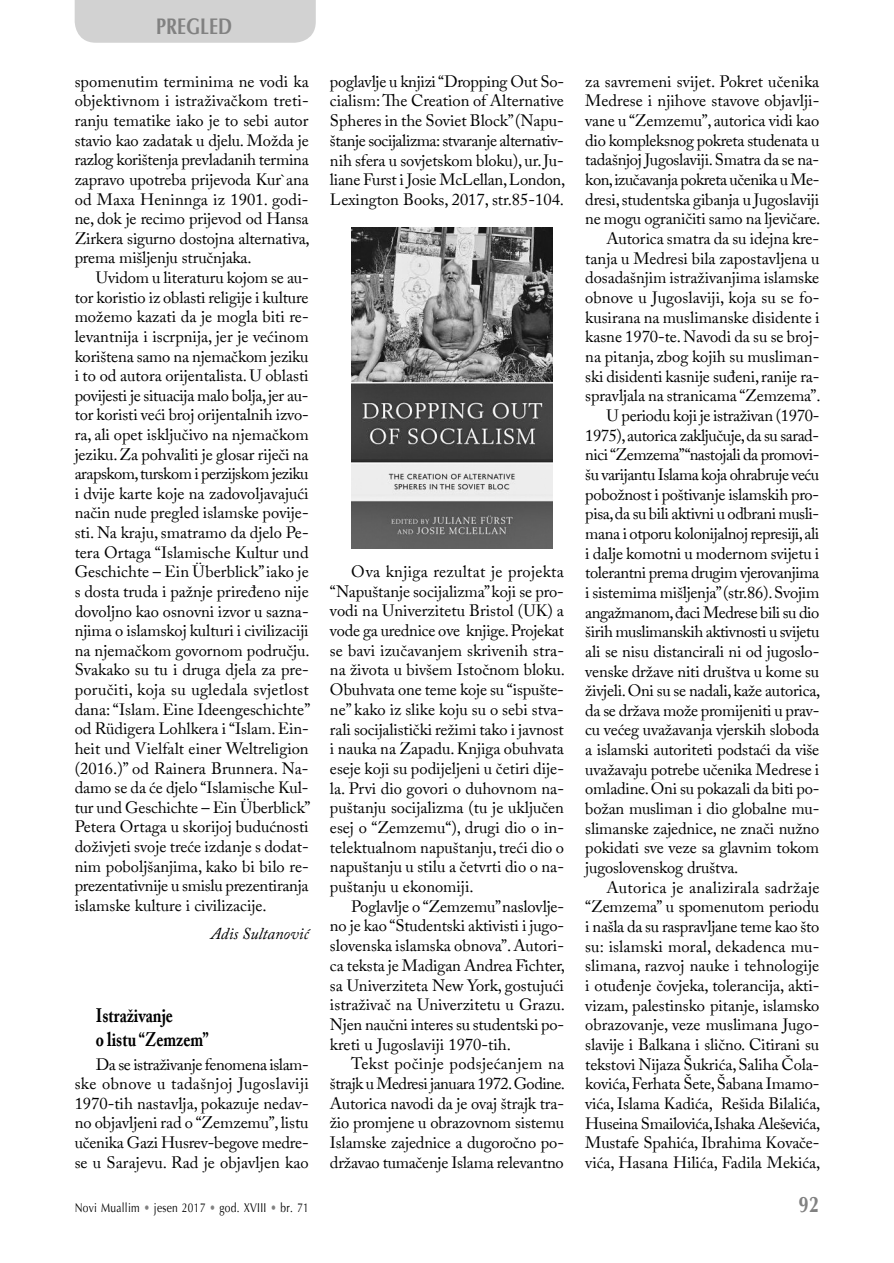
<style>
.page{position:relative;width:894px;height:1263px;background:#fff}
.page>*{position:absolute;margin:0;border:0;box-sizing:border-box;transform-origin:0 0}
.t1{font:700 22.5px "Optima";color:#818181;scale:.8 1}
.t2{font:700 19.5px/23.4px "Adobe Caslon Pro";color:#000;scale:.8 1}
.t3{font:16.5px/19.6px "Adobe Caslon Pro";letter-spacing:-.01em;color:#000;text-align:justify}
.t4{font:16.5px "Adobe Caslon Pro";letter-spacing:-.03em;color:#000}
.t5{font:16.5px "Adobe Caslon Pro";letter-spacing:.015em;color:#000}
.t6{font:italic 16.5px "Adobe Caslon Pro";color:#000}
.t7{font:12.75px "Optima";letter-spacing:.03em;color:#000;scale:.8 1}
.s1{color:#818181}
</style>
<div class="page">
<div style="left:75px;top:0;width:241px;height:43px;background:#d2d2d2"></div>
<img style="left:351px;top:228px;width:201px;height:321px">
<h1 class="t1" style="left:156px;top:12px;width:97px">PREGLED</h1>
<p class="t3" style="left:75px;top:71px;width:237px">spomenutim terminima ne vodi ka objektivnom i istraživačkom treti&shy;ranju tematike iako je to sebi autor stavio kao zadatak u djelu. Možda je razlog korištenja prevladanih termina zapravo upotreba prijevoda Kur`ana od Maxa Heninnga iz 1901. godi&shy;ne, dok je recimo prijevod od Hansa Zirkera sigurno dostojna alternativa, prema mišljenju stručnjaka.</p>
<p class="t3" style="left:75px;top:267px;width:237px;text-indent:21px">Uvidom u literaturu kojom se au&shy;tor koristio iz oblasti religije i kulture možemo kazati da je mogla biti re&shy;levantnija i iscrpnija, jer je većinom korištena samo na njemačkom jeziku i to od autora orijentalista. U oblasti povijesti je situacija malo bolja, jer au&shy;tor koristi veći broj orijentalnih izvo&shy;ra, ali opet isključivo na njemačkom jeziku. Za pohvaliti je glosar riječi na arapskom, turskom i perzijskom jeziku i dvije karte koje na zadovoljavajući način nude pregled islamske povije&shy;sti. Na kraju, smatramo da djelo Pe&shy;tera Ortaga “Islamische Kultur und Geschichte – Ein Überblick” iako je s dosta truda i pažnje priređeno nije dovoljno kao osnovni izvor u sazna&shy;njima o islamskoj kulturi i civilizaciji na njemačkom govornom području.<br>Svakako su tu i druga djela za pre&shy;poručiti, koja su ugledala svjetlost dana: “Islam. Eine Ideengeschichte” od Rüdigera Lohlkera i “Islam. Ein&shy;heit und Vielfalt einer Weltreligion (2016.)” od Rainera Brunnera. Na&shy;damo se da će djelo “Islamische Kul&shy;tur und Geschichte – Ein Überblick” Petera Ortaga u skorijoj budućnosti doživjeti svoje treće izdanje s dodat&shy;nim poboljšanjima, kako bi bilo re&shy;prezentativnije u smislu prezentiranja islamske kulture i civilizacije.</p>
<p class="t6" style="left:211px;top:924px;width:99px">Adis Sultanović</p>
<p class="t2" style="left:96px;top:1004px;width:142px">Istraživanje<br>o listu “Zemzem”</p>
<p class="t3" style="left:75px;top:1054px;width:236px;text-indent:21px">Da se istraživanje fenomena islam&shy;ske obnove u tadašnjoj Jugoslaviji 1970-tih nastavlja, pokazuje nedav&shy;no objavljeni rad o “Zemzemu”, listu učenika Gazi Husrev-begove medre&shy;se u Sarajevu. Rad je objavljen kao</p>
<p class="t7" style="left:75px;top:1200px;width:294px">Novi Muallim <span class="s1">•</span> jesen 2017 <span class="s1">•</span> god. XVIII <span class="s1">•</span> br. 71</p>
<p class="t3" style="left:330px;top:71px;width:237px">poglavlje u knjizi “Dropping Out So&shy;cialism: The Creation of Alternative Spheres in the Soviet Block” (Napu&shy;štanje socijalizma: stvaranje alternativ&shy;nih sfera u sovjetskom bloku), ur. Ju&shy;liane Furst i Josie McLellan, London, Lexington Books, 2017, str.85-104.</p>
<p class="t3" style="left:330px;top:561px;width:237px;text-indent:21px">Ova knjiga rezultat je projekta “Napuštanje socijalizma” koji se pro&shy;vodi na Univerzitetu Bristol (UK) a vode ga urednice ove knjige. Projekat se bavi izučavanjem skrivenih stra&shy;na života u bivšem Istočnom bloku.<br>Obuhvata one teme koje su “ispušte&shy;ne” kako iz slike koju su o sebi stva&shy;rali socijalistički režimi tako i javnost i nauka na Zapadu. Knjiga obuhvata eseje koji su podijeljeni u četiri dije&shy;la. Prvi dio govori o duhovnom na&shy;puštanju socijalizma (tu je uključen esej o “Zemzemu“), drugi dio o in&shy;telektualnom napuštanju, treći dio o napuštanju u stilu a četvrti dio o na&shy;puštanju u ekonomiji.</p>
<p class="t3" style="left:330px;top:896px;width:236px;text-indent:21px">Poglavlje o “Zemzemu” naslovlje&shy;no je kao “Studentski aktivisti i jugo&shy;slovenska islamska obnova”. Autori&shy;ca teksta je Madigan Andrea Fichter, sa Univerziteta New York, gostujući istraživač na Univerzitetu u Grazu.<br>Njen naučni interes su studentski po&shy;kreti u Jugoslaviji 1970-tih.</p>
<p class="t3" style="left:330px;top:1053px;width:236px;text-indent:21px">Tekst počinje podsjećanjem na štrajk u Medresi januara 1972. Godine.<br>Autorica navodi da je ovaj štrajk tra&shy;žio promjene u obrazovnom sistemu Islamske zajednice a dugoročno po&shy;državao tumačenje Islama relevantno</p>
<p class="t3" style="left:585px;top:71px;width:235px">za savremeni svijet. Pokret učenika</p>
<p class="t3" style="left:585px;top:91px;width:235px">Medrese i njihove stavove objavlji-</p>
<p class="t3" style="left:585px;top:111px;width:235px">vane u “Zemzemu”, autorica vidi kao</p>
<p class="t3" style="left:585px;top:130px;width:235px">dio kompleksnog pokreta studenata u</p>
<p class="t3" style="left:585px;top:150px;width:235px">tadašnjoj Jugoslaviji. Smatra da se na-</p>
<p class="t4" style="left:585px;top:170px;width:235px">kon, izučavanja pokreta učenika u Me-</p>
<p class="t3" style="left:585px;top:189px;width:235px">dresi, studentska gibanja u Jugoslaviji</p>
<p class="t3" style="left:585px;top:209px;width:237px">ne mogu ograničiti samo na ljevičare.</p>
<p class="t3" style="left:606px;top:228px;width:214px">Autorica smatra da su idejna kre-</p>
<p class="t3" style="left:585px;top:248px;width:235px">tanja u Medresi bila zapostavljena u</p>
<p class="t3" style="left:585px;top:268px;width:235px">dosadašnjim istraživanjima islamske</p>
<p class="t3" style="left:585px;top:287px;width:235px">obnove u Jugoslaviji, koja su se fo-</p>
<p class="t3" style="left:585px;top:307px;width:236px">kusirana na muslimanske disidente i</p>
<p class="t3" style="left:585px;top:327px;width:235px">kasne 1970-te. Navodi da su se broj-</p>
<p class="t3" style="left:585px;top:346px;width:235px">na pitanja, zbog kojih su musliman-</p>
<p class="t3" style="left:585px;top:366px;width:235px">ski disidenti kasnije suđeni, ranije ra-</p>
<p class="t3" style="left:585px;top:386px;width:237px">spravljala na stranicama “Zemzema”.</p>
<p class="t3" style="left:606px;top:405px;width:214px">U periodu koji je istraživan (1970-</p>
<p class="t3" style="left:585px;top:425px;width:235px">1975), autorica zaključuje, da su sarad-</p>
<p class="t4" style="left:585px;top:445px;width:235px">nici “Zemzema”“nastojali da promovi-</p>
<p class="t4" style="left:585px;top:464px;width:235px">šu varijantu Islama koja ohrabruje veću</p>
<p class="t3" style="left:585px;top:484px;width:235px">pobožnost i poštivanje islamskih pro-</p>
<p class="t3" style="left:585px;top:504px;width:235px">pisa, da su bili aktivni u odbrani musli-</p>
<p class="t3" style="left:585px;top:523px;width:235px">mana i otporu kolonijalnoj represiji, ali</p>
<p class="t3" style="left:585px;top:543px;width:235px">i dalje komotni u modernom svijetu i</p>
<p class="t3" style="left:585px;top:563px;width:235px">tolerantni prema drugim vjerovanjima</p>
<p class="t3" style="left:585px;top:582px;width:235px">i sistemima mišljenja” (str.86). Svojim</p>
<p class="t3" style="left:585px;top:602px;width:235px">angažmanom, đaci Medrese bili su dio</p>
<p class="t3" style="left:585px;top:622px;width:235px">širih muslimanskih aktivnosti u svijetu</p>
<p class="t3" style="left:585px;top:641px;width:235px">ali se nisu distancirali ni od jugoslo-</p>
<p class="t3" style="left:585px;top:661px;width:235px">venske države niti društva u kome su</p>
<p class="t3" style="left:585px;top:680px;width:236px">živjeli. Oni su se nadali, kaže autorica,</p>
<p class="t3" style="left:585px;top:700px;width:235px">da se država može promijeniti u prav-</p>
<p class="t3" style="left:585px;top:720px;width:235px">cu većeg uvažavanja vjerskih sloboda</p>
<p class="t3" style="left:585px;top:739px;width:235px">a islamski autoriteti podstaći da više</p>
<p class="t3" style="left:585px;top:759px;width:235px">uvažavaju potrebe učenika Medrese i</p>
<p class="t3" style="left:585px;top:779px;width:235px">omladine. Oni su pokazali da biti po-</p>
<p class="t3" style="left:585px;top:798px;width:235px">božan musliman i dio globalne mu-</p>
<p class="t3" style="left:585px;top:818px;width:235px">slimanske zajednice, ne znači nužno</p>
<p class="t3" style="left:585px;top:838px;width:235px">pokidati sve veze sa glavnim tokom</p>
<p class="t3" style="left:585px;top:857px;width:155px">jugoslovenskog društva.</p>
<p class="t5" style="left:606px;top:877px;width:214px">Autorica je analizirala sadržaje</p>
<p class="t3" style="left:585px;top:897px;width:235px">“Zemzema” u spomenutom periodu</p>
<p class="t3" style="left:585px;top:916px;width:235px">i našla da su raspravljane teme kao što</p>
<p class="t3" style="left:585px;top:936px;width:235px">su: islamski moral, dekadenca mu-</p>
<p class="t3" style="left:585px;top:956px;width:235px">slimana, razvoj nauke i tehnologije</p>
<p class="t3" style="left:585px;top:975px;width:235px">i otuđenje čovjeka, tolerancija, akti-</p>
<p class="t3" style="left:585px;top:995px;width:236px">vizam, palestinsko pitanje, islamsko</p>
<p class="t3" style="left:585px;top:1015px;width:235px">obrazovanje, veze muslimana Jugo-</p>
<p class="t3" style="left:585px;top:1034px;width:235px">slavije i Balkana i slično. Citirani su</p>
<p class="t3" style="left:585px;top:1054px;width:235px">tekstovi Nijaza Šukrića, Saliha Čola-</p>
<p class="t3" style="left:585px;top:1073px;width:235px">kovića, Ferhata Šete, Šabana Imamo-</p>
<p class="t3" style="left:585px;top:1093px;width:237px">vića, Islama Kadića, Rešida Bilalića,</p>
<p class="t3" style="left:585px;top:1113px;width:236px">Huseina Smailovića, Ishaka Aleševića,</p>
<p class="t3" style="left:585px;top:1132px;width:235px">Mustafe Spahića, Ibrahima Kovače-</p>
<p class="t3" style="left:585px;top:1152px;width:237px">vića, Hasana Hilića, Fadila Mekića,</p>
<h1 class="t1" style="left:798px;top:1190px;width:27px">92</h1>
</div>
